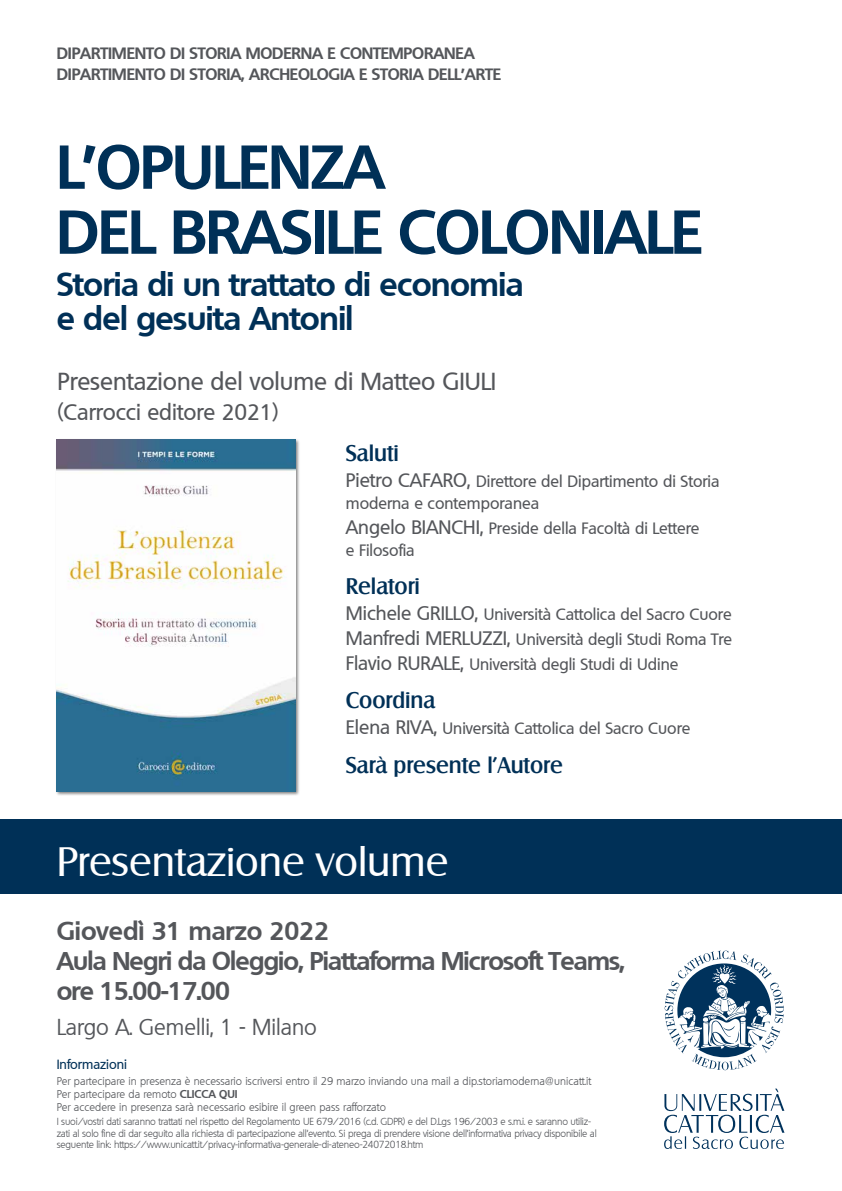
<style>
.page{position:relative;width:842px;height:1191px;background:#fff}
.page>*{position:absolute;margin:0;border:0;box-sizing:border-box;transform-origin:0 0}
.t1{font:700 60px/65px "Quebec";letter-spacing:-.015em;color:#003057}
.t2{font:40px "Salzburg";color:#fff}
.t3{font:700 32px/34px "Quebec";letter-spacing:-.015em;color:#003057}
.t4{font:700 25px/30px "Quebec";letter-spacing:-.03em;color:#54565a}
.t5{font:500 24px "Quebec";color:#54565a}
.t6{font:500 22px "Salzburg";color:#003057}
.t7{font:22px "Quebec";color:#54565a}
.t8{font:500 22px "Quebec";color:#54565a}
.t9{font:500 16px/22px "Quebec";color:#54565a}
.t10{font:700 16px/20.8px "Quebec";letter-spacing:-.01em;color:#54565a}
.t11{font:500 13px "Quebec";color:#003057}
.t12{font:300 11px/13px "Quebec";color:#54565a}
.t13{font:300 10px/11.5px "Quebec";letter-spacing:-.02em;color:#54565a}
.s1{font-size:19px}
.s2{font-weight:700}
</style>
<div class="page">
<div style="left:0;top:819px;width:842px;height:75px;background:#003057"></div>
<svg style="left:664px;top:950px;width:120px;height:120px"></svg>
<svg style="left:664px;top:1088px;width:120px;height:61px"></svg>
<div style="left:55px;top:439px;width:245px;height:357px;background:#000;opacity:.5"></div>
<img style="left:57px;top:439px;width:239px;height:352px">
<h3 class="t10" style="left:57px;top:42px;width:446px">DIPARTIMENTO DI STORIA MODERNA E CONTEMPORANEA<br>DIPARTIMENTO DI STORIA, ARCHEOLOGIA E STORIA DELL’ARTE</h3>
<h1 class="t1" style="left:57px;top:133px;width:647px">L’OPULENZA<br>DEL BRASILE COLONIALE</h1>
<h3 class="t3" style="left:57px;top:267px;width:468px">Storia di un trattato di economia e del gesuita Antonil</h3>
<h3 class="t5" style="left:58px;top:366px;width:440px">Presentazione del volume di Matteo GIULI</h3>
<h3 class="t8" style="left:58px;top:398px;width:223px">(Carrocci editore 2021)</h3>
<h3 class="t6" style="left:346px;top:439px;width:55px">Saluti</h3>
<h3 class="t9" style="left:346px;top:470px;width:375px"><span class="s1">Pietro CAFARO,</span> Direttore del Dipartimento di Storia moderna e contemporanea</h3>
<h3 class="t9" style="left:346px;top:517px;width:355px"><span class="s1">Angelo BIANCHI,</span> Preside della Facoltà di Lettere e Filosofia</h3>
<h3 class="t6" style="left:346px;top:573px;width:76px">Relatori</h3>
<h3 class="t9" style="left:346px;top:602px;width:388px;line-height:24.8px;text-align:justify"><span class="s1">Michele GRILLO,</span> Università Cattolica del Sacro Cuore <span class="s1">Manfredi MERLUZZI,</span> Università degli Studi Roma Tre <span class="s1">Flavio RURALE,</span> Università degli Studi di Udine</h3>
<h3 class="t6" style="left:346px;top:687px;width:91px">Coordina</h3>
<h3 class="t9" style="left:346px;top:717px;width:346px"><span class="s1">Elena RIVA,</span> Università Cattolica del Sacro Cuore</h3>
<h3 class="t6" style="left:346px;top:751px;width:218px">Sarà presente l’Autore</h3>
<h2 class="t2" style="left:57px;top:837px;width:393px">Presentazione volume</h2>
<h3 class="t4" style="left:57px;top:915px;width:570px">Giovedì 31 marzo 2022<br>Aula Negri da Oleggio, Piattaforma Microsoft Teams, ore 15.00-17.00</h3>
<h3 class="t7" style="left:57px;top:1013px;width:262px">Largo A. Gemelli, 1 - Milano</h3>
<h3 class="t11" style="left:57px;top:1056px;width:72px">Informazioni</h3>
<p class="t12" style="left:57px;top:1074px;width:536px">Per partecipare in presenza è necessario iscriversi entro il 29 marzo inviando una mail a dip.storiamoderna@unicatt.it<br>Per partecipare da remoto <span class="s2">CLICCA QUI<br></span>Per accedere in presenza sarà necessario esibire il green pass rafforzato</p>
<p class="t13" style="left:57px;top:1116px;width:542px">I suoi/vostri dati saranno trattati nel rispetto del Regolamento UE 679/2016 (c.d. GDPR) e del D.Lgs 196/2003 e s.m.i. e saranno utiliz&shy;zati al solo fine di dar seguito alla richiesta di partecipazione all’evento. Si prega di prendere visione dell’informativa privacy disponibile al seguente link: https://www.unicatt.it/privacy-informativa-generale-di-ateneo-24072018.htm</p>
</div>
